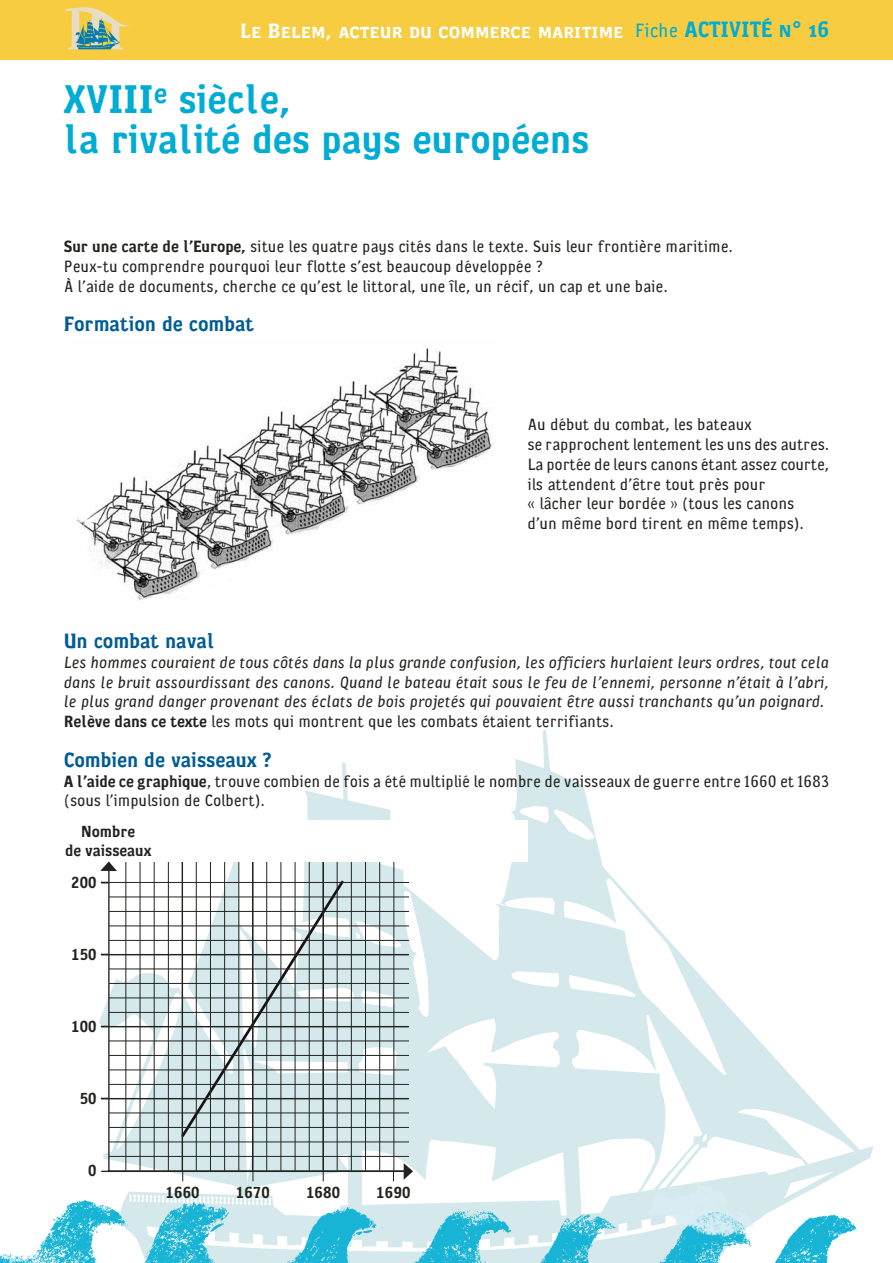
<style>
.page{position:relative;width:893px;height:1263px;background:#fff}
.page>*{position:absolute;margin:0;border:0;box-sizing:border-box;transform-origin:0 0}
.t1{font:700 40.5px/39.6px "Cornwall";color:#00acd3}
.t2{font:700 21px "Cornwall";color:#005c93}
.t3{font:21px "Cornwall Bold Caps";color:#fff}
.t4{font:300 16.5px/19.8px "Cornwall";letter-spacing:-.005em;color:#20231e}
.t5{font:italic 300 16.5px/19.8px "Cornwall";letter-spacing:-.005em;color:#20231e}
.t6{font:700 16.2px/19.5px "Cornwall";color:#20231e;text-align:center}
.s1{font-family:"Cornwall";font-weight:300;font-size:19.5px;color:#00acd3}
.s2{font-family:"Cornwall";font-weight:700;font-size:22.5px;color:#00acd3}
.s3{font-size:22.5px;color:#00acd3}
.s4{font-weight:700}
.s5{font-weight:700;font-style:normal}
.s6{font-style:normal}
</style>
<div class="page">
<svg style="left:99px;top:729px;width:774px;height:438px"></svg>
<div style="left:0;top:0;width:893px;height:60px;background:#f8cc41"></div>
<img style="left:0;top:1167px;width:858px;height:96px">
<img style="left:624px;top:1160px;width:154px;height:100px">
<svg style="left:65px;top:7px;width:65px;height:42px"></svg>
<img style="left:77px;top:347px;width:416px;height:253px">
<hr style="left:101px;top:1171px;width:308px;height:1px;background:#20231e">
<hr style="left:108px;top:821px;width:2px;height:350px;background:#20231e">
<svg style="left:179px;top:878px;width:167px;height:262px"></svg>
<hr style="left:109px;top:1113px;width:300px;height:1px;background:#20231e">
<hr style="left:109px;top:1156px;width:300px;height:1px;background:#20231e">
<hr style="left:109px;top:1142px;width:300px;height:1px;background:#20231e">
<hr style="left:109px;top:1127px;width:300px;height:1px;background:#20231e">
<hr style="left:109px;top:1098px;width:300px;height:1px;background:#20231e">
<hr style="left:109px;top:1099px;width:300px;height:1px;background:#20231e">
<hr style="left:109px;top:1041px;width:300px;height:1px;background:#20231e">
<hr style="left:109px;top:1084px;width:300px;height:1px;background:#20231e">
<hr style="left:109px;top:1070px;width:300px;height:1px;background:#20231e">
<hr style="left:109px;top:1055px;width:300px;height:1px;background:#20231e">
<hr style="left:109px;top:1026px;width:300px;height:1px;background:#20231e">
<hr style="left:109px;top:1027px;width:300px;height:1px;background:#20231e">
<hr style="left:109px;top:969px;width:300px;height:1px;background:#20231e">
<hr style="left:109px;top:1012px;width:300px;height:1px;background:#20231e">
<hr style="left:109px;top:998px;width:300px;height:1px;background:#20231e">
<hr style="left:109px;top:983px;width:300px;height:1px;background:#20231e">
<hr style="left:109px;top:954px;width:300px;height:1px;background:#20231e">
<hr style="left:109px;top:955px;width:300px;height:1px;background:#20231e">
<hr style="left:109px;top:897px;width:300px;height:1px;background:#20231e">
<hr style="left:109px;top:940px;width:300px;height:1px;background:#20231e">
<hr style="left:109px;top:926px;width:300px;height:1px;background:#20231e">
<hr style="left:109px;top:911px;width:300px;height:1px;background:#20231e">
<hr style="left:109px;top:882px;width:300px;height:1px;background:#20231e">
<hr style="left:393px;top:841px;width:1px;height:330px;background:#20231e">
<hr style="left:337px;top:841px;width:1px;height:330px;background:#20231e">
<hr style="left:379px;top:841px;width:1px;height:330px;background:#20231e">
<hr style="left:365px;top:841px;width:1px;height:330px;background:#20231e">
<hr style="left:351px;top:841px;width:1px;height:330px;background:#20231e">
<hr style="left:323px;top:841px;width:1px;height:330px;background:#20231e">
<hr style="left:266px;top:841px;width:1px;height:330px;background:#20231e">
<hr style="left:309px;top:841px;width:1px;height:330px;background:#20231e">
<hr style="left:295px;top:841px;width:1px;height:330px;background:#20231e">
<hr style="left:281px;top:841px;width:1px;height:330px;background:#20231e">
<hr style="left:252px;top:841px;width:1px;height:330px;background:#20231e">
<hr style="left:253px;top:841px;width:1px;height:330px;background:#20231e">
<hr style="left:196px;top:841px;width:1px;height:330px;background:#20231e">
<hr style="left:238px;top:841px;width:1px;height:330px;background:#20231e">
<hr style="left:224px;top:841px;width:1px;height:330px;background:#20231e">
<hr style="left:210px;top:841px;width:1px;height:330px;background:#20231e">
<hr style="left:182px;top:841px;width:1px;height:330px;background:#20231e">
<hr style="left:125px;top:841px;width:1px;height:330px;background:#20231e">
<hr style="left:168px;top:841px;width:1px;height:330px;background:#20231e">
<hr style="left:154px;top:841px;width:1px;height:330px;background:#20231e">
<hr style="left:140px;top:841px;width:1px;height:330px;background:#20231e">
<div style="left:50px;top:821px;width:478px;height:41px;background:#fff"></div>
<svg style="left:404px;top:1163px;width:9px;height:17px"></svg>
<svg style="left:100px;top:862px;width:17px;height:9px"></svg>
<p class="t3" style="left:240px;top:19px;width:590px">Le Belem, acteur du commerce maritime <span class="s1">Fiche</span> <span class="s2">ACTIVITÉ</span> <span class="s3">n° 16</span></p>
<h1 class="t1" style="left:64px;top:83px;width:527px">XVIII<sup>e</sup> siècle,<br>la rivalité des pays européens</h1>
<p class="t4" style="left:64px;top:238px;width:670px"><span class="s4">Sur une carte de l’Europe,</span> situe les quatre pays cités dans le texte. Suis leur frontière maritime.<br>Peux-tu comprendre pourquoi leur flotte s’est beaucoup développée ?<br>À l’aide de documents, cherche ce qu’est le littoral, une île, un récif, un cap et une baie.</p>
<p class="t2" style="left:64px;top:316px;width:192px">Formation de combat</p>
<p class="t4" style="left:527px;top:416px;width:303px">Au début du combat, les bateaux<br>se rapprochent lentement les uns des autres.<br>La portée de leurs canons étant assez courte, ils attendent d’être tout près pour<br>« lâcher leur bordée » (tous les canons<br>d’un même bord tirent en même temps).</p>
<p class="t2" style="left:64px;top:633px;width:153px">Un combat naval</p>
<p class="t5" style="left:64px;top:654px;width:767px">Les hommes couraient de tous côtés dans la plus grande confusion, les officiers hurlaient leurs ordres, tout cela dans le bruit assourdissant des canons. Quand le bateau était sous le feu de l’ennemi, personne n’était à l’abri, le plus grand danger provenant des éclats de bois projetés qui pouvaient être aussi tranchants qu’un poignard.<br><span class="s5">Relève dans ce texte</span> <span class="s6">les mots qui montrent que les combats étaient terrifiants.</span></p>
<p class="t2" style="left:64px;top:752px;width:210px">Combien de vaisseaux ?</p>
<p class="t4" style="left:64px;top:773px;width:767px"><span class="s4">A l’aide ce graphique</span>, trouve combien de fois a été multiplié le nombre de vaisseaux de guerre entre 1660 et 1683 (sous l’impulsion de Colbert).</p>
<p class="t6" style="left:65px;top:821px;width:88px">Nombre<br>de vaisseaux</p>
<p class="t6" style="left:71px;top:872px;width:27px">200</p>
<p class="t6" style="left:71px;top:944px;width:27px">150</p>
<p class="t6" style="left:71px;top:1016px;width:27px">100</p>
<p class="t6" style="left:80px;top:1088px;width:19px">50</p>
<p class="t6" style="left:88px;top:1161px;width:10px">0</p>
<p class="t6" style="left:166px;top:1183px;width:36px">1660</p>
<p class="t6" style="left:236px;top:1183px;width:36px">1670</p>
<p class="t6" style="left:306px;top:1183px;width:36px">1680</p>
<p class="t6" style="left:376px;top:1183px;width:36px">1690</p>
</div>
